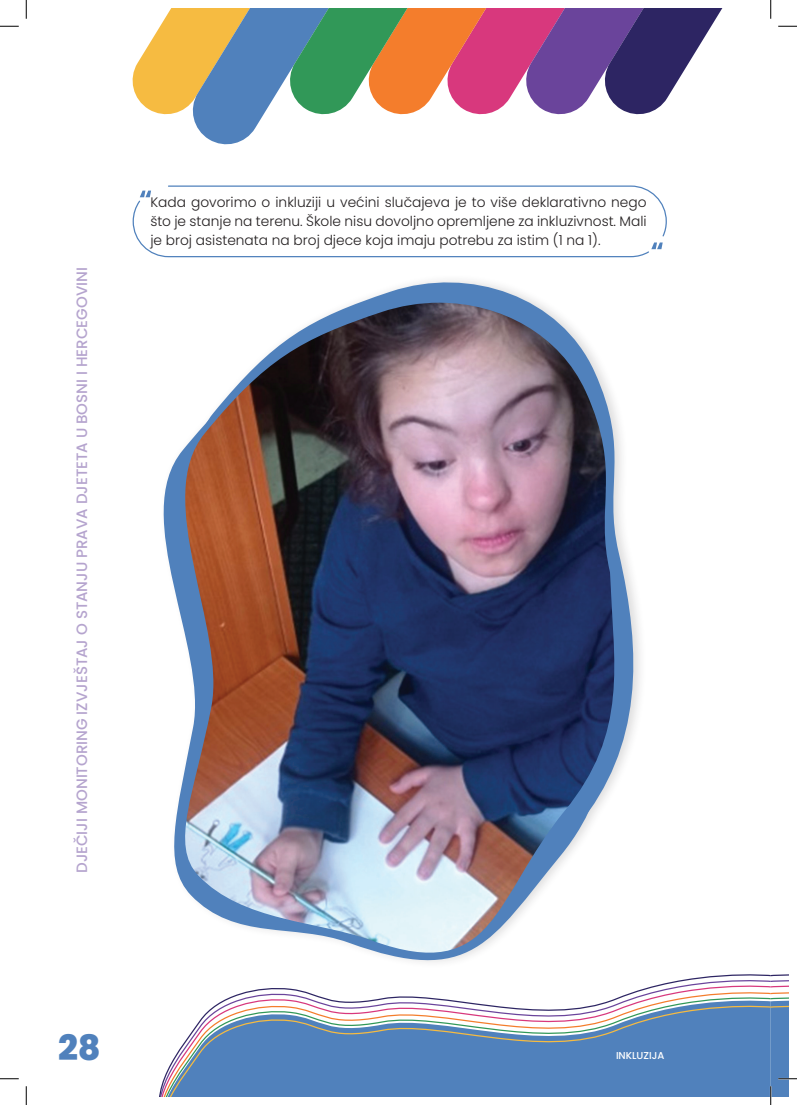
<style>
.page{position:relative;width:797px;height:1105px;background:#fff}
.page>*{position:absolute;margin:0;border:0;box-sizing:border-box;transform-origin:0 0}
.t1{font:800 35px "Poppins";color:#5081bc}
.t2{font:500 15px "Poppins";color:#b5a4ce}
.izjave_djece{font:300 13.75px/18.8px "Poppins";color:#231f20;text-align:justify}
.t3{font:500 10px "Poppins";color:#fff}
</style>
<div class="page">
<svg style="left:159px;top:974px;width:610px;height:122px"></svg>
<svg style="left:358px;top:280px;width:282px;height:463px"></svg>
<img style="left:159px;top:303px;width:470px;height:682px">
<svg style="left:132px;top:185px;width:535px;height:73px"></svg>
<svg style="left:0;top:25px;width:19px;height:2px"></svg>
<svg style="left:0;top:1078px;width:19px;height:1px"></svg>
<svg style="left:25px;top:0;width:2px;height:19px"></svg>
<svg style="left:25px;top:1086px;width:2px;height:19px"></svg>
<svg style="left:132px;top:0;width:665px;height:145px"></svg>
<svg style="left:769px;top:974px;width:28px;height:131px"></svg>
<p class="t2" style="left:73px;top:873px;width:607px;rotate:-90deg">DJEČIJI MONITORING IZVJEŠTAJ O STANJU PRAVA DJETETA U BOSNI I HERCEGOVINI</p>
<p class="izjave_djece" style="left:150px;top:193px;width:498px">Kada govorimo o inkluziji u većini slučajeva je to više deklarativno nego što je stanje na terenu. Škole nisu dovoljno opremljene za inkluzivnost. Mali je broj asistenata na broj djece koja imaju potrebu za istim (1 na 1).</p>
<h1 class="t1" style="left:58px;top:1027px;width:44px">28</h1>
<p class="t3" style="left:616px;top:1050px;width:50px">INKLUZIJA</p>
</div>
